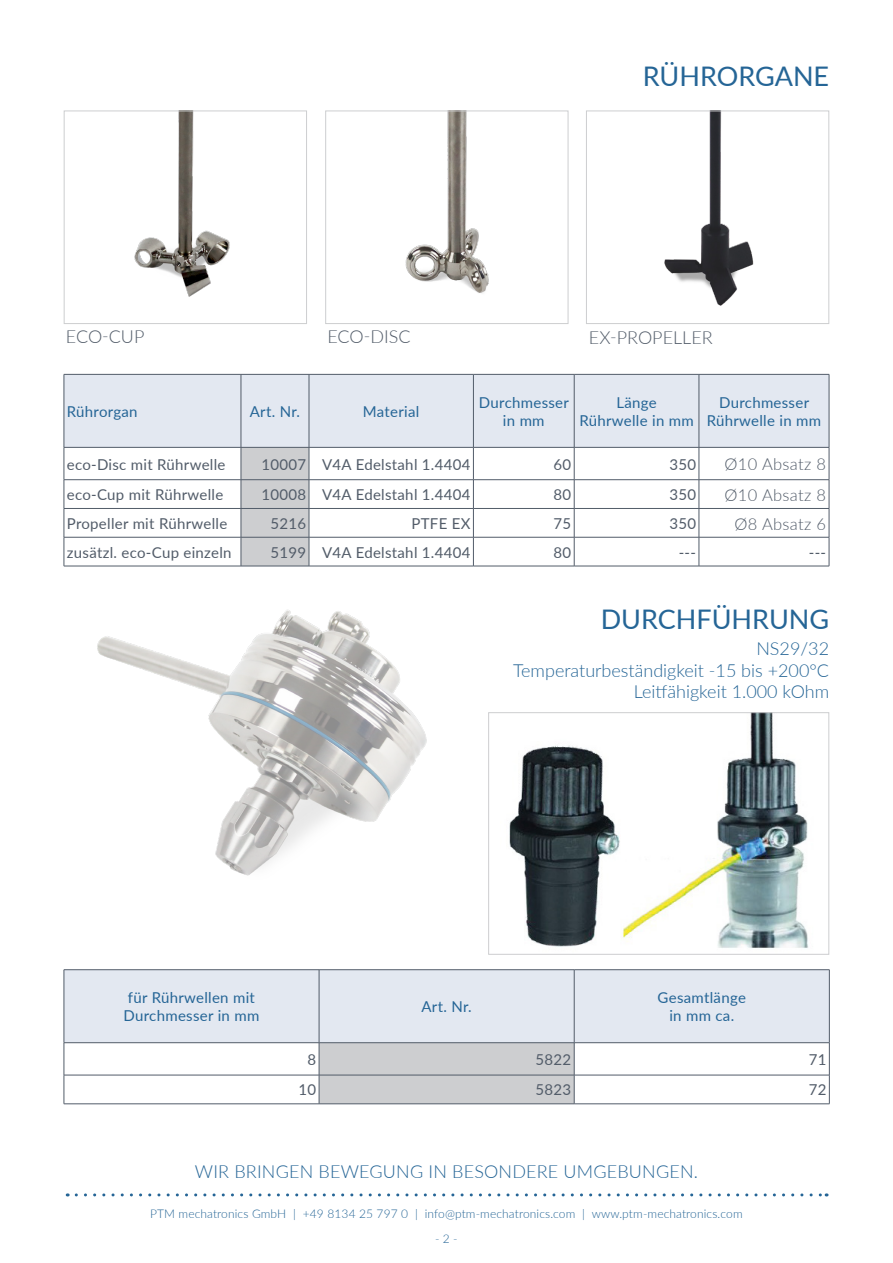
<style>
.page{position:relative;width:893px;height:1263px;background:#fff}
.page>*{position:absolute;margin:0;border:0;box-sizing:border-box;transform-origin:0 0}
.t1{font:27px "Lato";color:#256596}
.t2{font:300 18px "Lato";color:#256596}
.t3{font:300 18px "Lato";color:#525c69}
.Absatzformat_2{font:300 16.5px "Lato";letter-spacing:.02em;color:#525c69}
.t4{font:15px "Lato";letter-spacing:.02em;color:#525c69}
.Absatzformat_2-2{font:15px/18px "Lato";letter-spacing:.02em;color:#256596;text-align:center}
.t5{font:300 12px "Lato";letter-spacing:.01em;color:#256596}
</style>
<div class="page">
<img style="left:63px;top:504px;width:507px;height:372px">
<img style="left:134px;top:113px;width:96px;height:184px">
<div style="left:64px;top:111px;width:243px;height:213px;border:1px solid #cdced0"></div>
<img style="left:405px;top:113px;width:84px;height:180px">
<div style="left:325px;top:111px;width:243px;height:213px;border:1px solid #cdced0"></div>
<img style="left:664px;top:113px;width:90px;height:193px">
<div style="left:586px;top:111px;width:243px;height:213px;border:1px solid #cdced0"></div>
<div style="left:65px;top:375px;width:764px;height:72px;background:#e3e8f1"></div>
<hr style="left:64px;top:447px;width:1px;height:33px;background:#525c69">
<hr style="left:473px;top:447px;width:1px;height:33px;background:#525c69">
<hr style="left:574px;top:447px;width:1px;height:33px;background:#525c69">
<hr style="left:699px;top:447px;width:1px;height:33px;background:#525c69">
<hr style="left:829px;top:447px;width:1px;height:33px;background:#525c69">
<hr style="left:64px;top:479px;width:177px;height:1px;background:#525c69">
<hr style="left:309px;top:479px;width:164px;height:1px;background:#525c69">
<hr style="left:473px;top:479px;width:101px;height:1px;background:#525c69">
<hr style="left:574px;top:479px;width:125px;height:1px;background:#525c69">
<hr style="left:699px;top:479px;width:130px;height:1px;background:#525c69">
<hr style="left:64px;top:508px;width:177px;height:1px;background:#525c69">
<hr style="left:309px;top:508px;width:164px;height:1px;background:#525c69">
<hr style="left:473px;top:508px;width:101px;height:1px;background:#525c69">
<hr style="left:574px;top:508px;width:125px;height:1px;background:#525c69">
<hr style="left:699px;top:508px;width:130px;height:1px;background:#525c69">
<hr style="left:64px;top:537px;width:177px;height:1px;background:#525c69">
<svg style="left:64px;top:480px;width:1px;height:86px"></svg>
<hr style="left:309px;top:537px;width:164px;height:1px;background:#525c69">
<svg style="left:241px;top:448px;width:69px;height:118px;background:#c7c8cb"></svg>
<hr style="left:473px;top:537px;width:101px;height:1px;background:#525c69">
<svg style="left:473px;top:480px;width:1px;height:86px"></svg>
<hr style="left:574px;top:537px;width:125px;height:1px;background:#525c69">
<svg style="left:574px;top:480px;width:1px;height:86px"></svg>
<hr style="left:699px;top:537px;width:130px;height:1px;background:#525c69">
<svg style="left:699px;top:480px;width:1px;height:86px"></svg>
<svg style="left:829px;top:480px;width:1px;height:86px"></svg>
<hr style="left:64px;top:566px;width:177px;height:1px;background:#525c69">
<hr style="left:241px;top:566px;width:68px;height:1px;background:#525c69">
<hr style="left:309px;top:566px;width:164px;height:1px;background:#525c69">
<hr style="left:473px;top:566px;width:101px;height:1px;background:#525c69">
<hr style="left:574px;top:566px;width:125px;height:1px;background:#525c69">
<hr style="left:699px;top:566px;width:130px;height:1px;background:#525c69">
<hr style="left:64px;top:374px;width:177px;height:1px;background:#525c69">
<hr style="left:64px;top:374px;width:1px;height:73px;background:#525c69">
<hr style="left:241px;top:374px;width:68px;height:1px;background:#525c69">
<hr style="left:241px;top:374px;width:1px;height:73px;background:#525c69">
<hr style="left:309px;top:374px;width:164px;height:1px;background:#525c69">
<hr style="left:309px;top:374px;width:1px;height:73px;background:#525c69">
<hr style="left:473px;top:374px;width:101px;height:1px;background:#525c69">
<hr style="left:473px;top:374px;width:1px;height:73px;background:#525c69">
<hr style="left:574px;top:374px;width:125px;height:1px;background:#525c69">
<hr style="left:574px;top:374px;width:1px;height:73px;background:#525c69">
<hr style="left:699px;top:374px;width:130px;height:1px;background:#525c69">
<hr style="left:699px;top:374px;width:1px;height:73px;background:#525c69">
<hr style="left:829px;top:374px;width:1px;height:73px;background:#525c69">
<hr style="left:64px;top:447px;width:177px;height:1px;background:#525c69">
<hr style="left:241px;top:447px;width:68px;height:1px;background:#525c69">
<hr style="left:309px;top:447px;width:164px;height:1px;background:#525c69">
<hr style="left:473px;top:447px;width:101px;height:1px;background:#525c69">
<hr style="left:574px;top:447px;width:125px;height:1px;background:#525c69">
<hr style="left:699px;top:447px;width:130px;height:1px;background:#525c69">
<img style="left:490px;top:714px;width:318px;height:234px">
<div style="left:488px;top:712px;width:341px;height:243px;border:1px solid #cdced0"></div>
<div style="left:65px;top:970px;width:764px;height:72px;background:#e3e8f1"></div>
<hr style="left:64px;top:1043px;width:1px;height:32px;background:#525c69">
<hr style="left:829px;top:1043px;width:1px;height:32px;background:#525c69">
<hr style="left:64px;top:1075px;width:255px;height:1px;background:#525c69">
<svg style="left:64px;top:1075px;width:1px;height:28px"></svg>
<hr style="left:574px;top:1075px;width:255px;height:1px;background:#525c69">
<div style="left:319px;top:1043px;width:256px;height:60px;background:#cdced0"></div>
<svg style="left:829px;top:1075px;width:1px;height:29px"></svg>
<hr style="left:64px;top:1103px;width:255px;height:1px;background:#525c69">
<hr style="left:319px;top:1103px;width:255px;height:1px;background:#525c69">
<hr style="left:574px;top:1103px;width:255px;height:1px;background:#525c69">
<hr style="left:64px;top:969px;width:255px;height:1px;background:#525c69">
<hr style="left:64px;top:970px;width:1px;height:72px;background:#525c69">
<hr style="left:319px;top:969px;width:255px;height:1px;background:#525c69">
<hr style="left:319px;top:970px;width:1px;height:72px;background:#525c69">
<hr style="left:574px;top:969px;width:255px;height:1px;background:#525c69">
<hr style="left:574px;top:970px;width:1px;height:72px;background:#525c69">
<hr style="left:829px;top:970px;width:1px;height:72px;background:#525c69">
<hr style="left:64px;top:1042px;width:255px;height:1px;background:#525c69">
<hr style="left:319px;top:1042px;width:255px;height:1px;background:#525c69">
<hr style="left:574px;top:1042px;width:255px;height:1px;background:#525c69">
<svg style="left:76px;top:1193px;width:751px;height:3px"></svg>
<p class="t1" style="left:643px;top:56px;width:188px">RÜHRORGANE</p>
<p class="t3" style="left:66px;top:324px;width:80px">ECO-CUP</p>
<p class="t3" style="left:327px;top:324px;width:85px">ECO-DISC</p>
<p class="t3" style="left:589px;top:325px;width:125px">EX-PROPELLER</p>
<p class="Absatzformat_2-2" style="left:67px;top:402px;width:72px">Rührorgan</p>
<p class="Absatzformat_2-2" style="left:250px;top:402px;width:52px">Art. Nr.</p>
<p class="Absatzformat_2-2" style="left:363px;top:402px;width:58px">Material</p>
<p class="Absatzformat_2-2" style="left:479px;top:393px;width:91px">Durchmesser</p>
<p class="Absatzformat_2-2" style="left:503px;top:411px;width:43px">in mm</p>
<p class="Absatzformat_2-2" style="left:579px;top:393px;width:116px">Länge<br>Rührwelle in mm</p>
<p class="Absatzformat_2-2" style="left:707px;top:393px;width:116px">Durchmesser<br>Rührwelle in mm</p>
<p class="t4" style="left:67px;top:453px;width:160px">eco-Disc mit Rührwelle</p>
<p class="t4" style="left:261px;top:453px;width:46px">10007</p>
<p class="t4" style="left:322px;top:453px;width:150px">V4A Edelstahl 1.4404</p>
<p class="t4" style="left:554px;top:453px;width:19px">60</p>
<p class="t4" style="left:669px;top:453px;width:28px">350</p>
<p class="Absatzformat_2" style="left:725px;top:453px;width:103px">Ø10 Absatz 8</p>
<p class="t4" style="left:67px;top:484px;width:158px">eco-Cup mit Rührwelle</p>
<p class="t4" style="left:261px;top:484px;width:46px">10008</p>
<p class="t4" style="left:322px;top:484px;width:150px">V4A Edelstahl 1.4404</p>
<p class="t4" style="left:554px;top:484px;width:19px">80</p>
<p class="t4" style="left:669px;top:484px;width:28px">350</p>
<p class="Absatzformat_2" style="left:725px;top:483px;width:103px">Ø10 Absatz 8</p>
<p class="t4" style="left:67px;top:513px;width:162px">Propeller mit Rührwelle</p>
<p class="t4" style="left:270px;top:513px;width:37px">5216</p>
<p class="t4" style="left:411px;top:513px;width:61px">PTFE EX</p>
<p class="t4" style="left:554px;top:513px;width:19px">75</p>
<p class="t4" style="left:669px;top:513px;width:28px">350</p>
<p class="Absatzformat_2" style="left:734px;top:512px;width:93px">Ø8 Absatz 6</p>
<p class="t4" style="left:67px;top:541px;width:166px">zusätzl. eco-Cup einzeln</p>
<p class="t4" style="left:270px;top:541px;width:37px">5199</p>
<p class="t4" style="left:322px;top:541px;width:150px">V4A Edelstahl 1.4404</p>
<p class="t4" style="left:554px;top:541px;width:19px">80</p>
<p class="t4" style="left:679px;top:541px;width:19px">---</p>
<p class="t4" style="left:809px;top:541px;width:19px">---</p>
<p class="t1" style="left:601px;top:600px;width:230px">DURCHFÜHRUNG</p>
<p class="t2" style="left:756px;top:636px;width:74px">NS29/32</p>
<p class="t2" style="left:513px;top:658px;width:318px">Temperaturbeständigkeit -15 bis +200°C</p>
<p class="t2" style="left:634px;top:679px;width:197px">Leitfähigkeit 1.000 kOhm</p>
<p class="Absatzformat_2-2" style="left:128px;top:988px;width:129px">für Rührwellen mit</p>
<p class="Absatzformat_2-2" style="left:124px;top:1006px;width:137px">Durchmesser in mm</p>
<p class="Absatzformat_2-2" style="left:422px;top:997px;width:52px">Art. Nr.</p>
<p class="Absatzformat_2-2" style="left:658px;top:988px;width:90px">Gesamtlänge</p>
<p class="Absatzformat_2-2" style="left:669px;top:1006px;width:66px">in mm ca.</p>
<p class="t4" style="left:307px;top:1049px;width:10px">8</p>
<p class="t4" style="left:536px;top:1049px;width:37px">5822</p>
<p class="t4" style="left:809px;top:1049px;width:19px">71</p>
<p class="t4" style="left:298px;top:1079px;width:19px">10</p>
<p class="t4" style="left:536px;top:1079px;width:37px">5823</p>
<p class="t4" style="left:809px;top:1079px;width:19px">72</p>
<p class="t2" style="left:195px;top:1158px;width:505px">WIR BRINGEN BEWEGUNG IN BESONDERE UMGEBUNGEN.</p>
<p class="t5" style="left:150px;top:1206px;width:594px">PTM mechatronics GmbH | +49 8134 25 797 0 | info@ptm-mechatronics.com | www.ptm-mechatronics.com</p>
<p class="t5" style="left:435px;top:1230px;width:24px">- 2 -</p>
</div>
